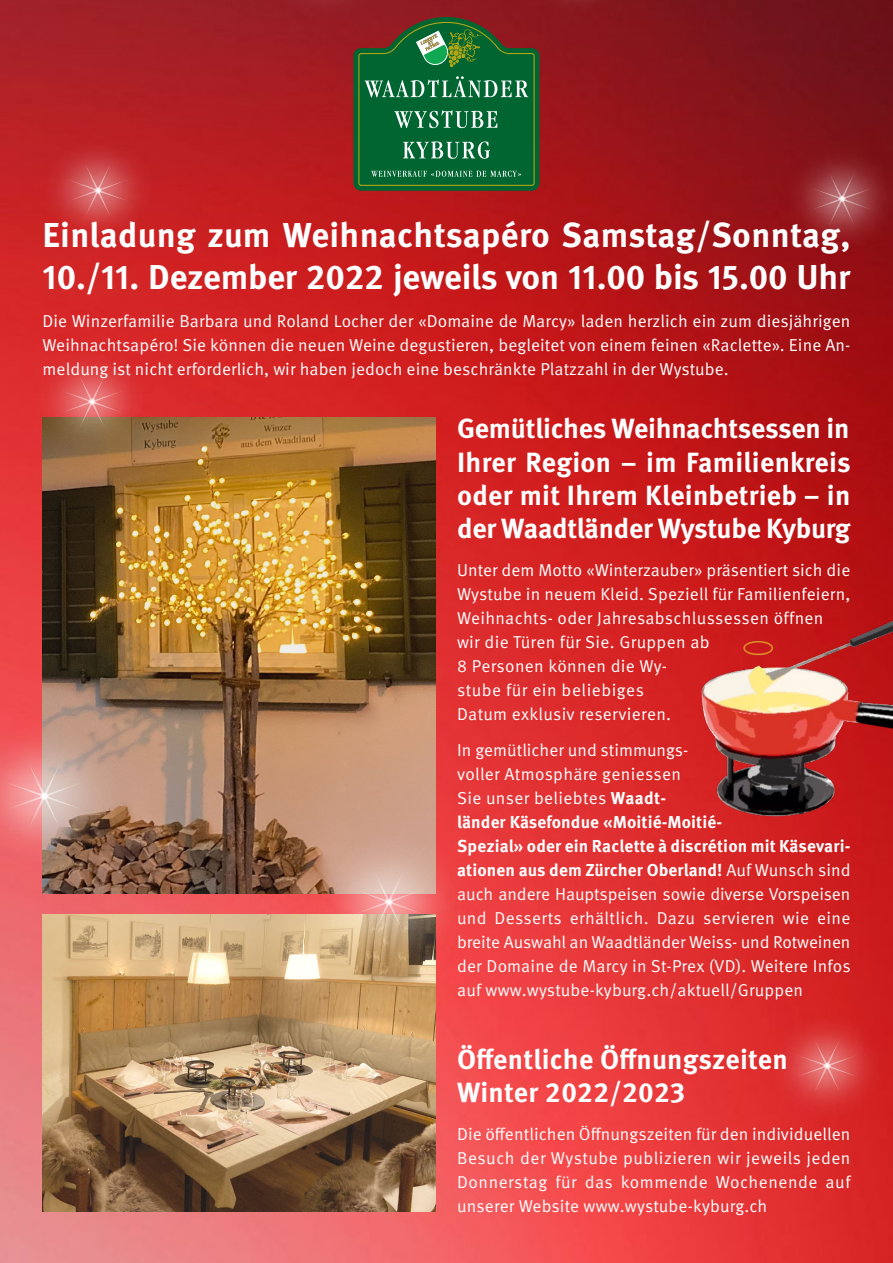
<style>
.page{position:relative;width:893px;height:1263px;background:#fff}
.page>*{position:absolute;margin:0;border:0;box-sizing:border-box;transform-origin:0 0}
.t1{font:700 34.5px/41.4px "Meta Pro";color:#fff}
.t2{font:700 27.75px/33.3px "Meta Pro";letter-spacing:.005em;color:#fff;text-align:justify}
.t3{font:17.25px/24px "Meta Pro Norm";letter-spacing:.01em;color:#fff;text-align:justify}
.t4{font:700 17.25px/24px "Meta Pro";letter-spacing:.005em;color:#fff}
.s1{font-family:"Meta Pro";font-weight:700}
.s2{font-family:"Meta Pro Norm";font-weight:400}
</style>
<div class="page">
<img style="left:0;top:0;width:893px;height:1263px">
<svg style="left:353px;top:17px;width:186px;height:174px;background:#286c3e"></svg>
<img style="left:43px;top:914px;width:393px;height:298px">
<img style="left:43px;top:417px;width:393px;height:476px">
<img style="left:686px;top:611px;width:207px;height:211px">
<div style="left:245px;top:0;width:160px;height:19px;background:#951d25"></div>
<div style="left:0;top:717px;width:128px;height:158px;background:#fff;opacity:.75"></div>
<svg style="left:5px;top:762px;width:79px;height:68px;background:#e0a4a1"></svg>
<div style="left:309px;top:826px;width:160px;height:151px;background:#fff;opacity:.75"></div>
<svg style="left:353px;top:871px;width:71px;height:61px;background:#deab9d"></svg>
<div style="left:782px;top:143px;width:111px;height:112px;background:#fff;opacity:.75"></div>
<svg style="left:810px;top:171px;width:64px;height:56px;background:#a2464b"></svg>
<div style="left:518px;top:0;width:120px;height:18px;background:#88181e"></div>
<div style="left:38px;top:134px;width:120px;height:112px;background:#fff;opacity:.75"></div>
<svg style="left:66px;top:163px;width:64px;height:55px;background:#d15356"></svg>
<div style="left:767px;top:1010px;width:120px;height:112px;background:#fff;opacity:.75"></div>
<svg style="left:795px;top:1038px;width:64px;height:55px;background:#df5657"></svg>
<div style="left:32px;top:346px;width:120px;height:112px;background:#fff;opacity:.75"></div>
<svg style="left:60px;top:374px;width:64px;height:55px;background:#d2655e"></svg>
<h1 class="t1" style="left:43px;top:212px;width:809px">Einladung zum Weihnachtsapéro Samstag/Sonntag,<br>10./11. Dezember 2022 jeweils von 11.00 bis 15.00 Uhr</h1>
<p class="t3" style="left:43px;top:308px;width:809px">Die Winzerfamilie Barbara und Roland Locher der «Domaine de Marcy» laden herzlich ein zum diesjährigen Weihnachtsapéro! Sie können die neuen Weine degustieren, begleitet von einem feinen «Raclette». Eine An&shy;meldung ist nicht erforderlich, wir haben jedoch eine beschränkte Platzzahl in der Wystube.</p>
<h2 class="t2" style="left:457px;top:410px;width:395px">Gemütliches Weihnachtsessen in Ihrer Region – im Familienkreis oder mit Ihrem Kleinbetrieb – in der Waadtländer Wystube Kyburg</h2>
<p class="t3" style="left:457px;top:557px;width:395px;text-align:left">Unter dem Motto «Winterzauber» präsentiert sich die Wystube in neuem Kleid. Speziell für Familienfeiern, Weihnachts- oder Jahresabschlussessen öffnen wir die Türen für Sie. Gruppen ab<br>8 Personen können die Wy-<br>stube für ein beliebiges<br>Datum exklusiv reservieren.</p>
<p class="t3" style="left:457px;top:737px;width:233px;text-align:left">In gemütlicher und stimmungs&shy;voller Atmosphäre geniessen<br>Sie unser beliebtes <span class="s1">Waadt-</span></p>
<p class="t4" style="left:457px;top:809px;width:395px">länder Käsefondue «Moitié-Moitié-<br>Spezial» oder ein Raclette à discrétion mit Käsevari&shy;ationen aus dem Zürcher Oberland! <span class="s2">Auf Wunsch sind</span></p>
<p class="t3" style="left:457px;top:881px;width:395px">auch andere Hauptspeisen sowie diverse Vorspeisen und Desserts erhältlich. Dazu servieren wie eine breite Auswahl an Waadtländer Weiss- und Rotweinen der Domaine de Marcy in St-Prex (VD). Weitere Infos auf www.wystube-kyburg.ch/aktuell/Gruppen</p>
<h2 class="t2" style="left:457px;top:1041px;width:332px">Öffentliche Öffnungszeiten<br>Winter 2022/2023</h2>
<p class="t3" style="left:457px;top:1121px;width:395px">Die öffentlichen Öffnungszeiten für den individuellen Besuch der Wystube publizieren wir jeweils jeden Donnerstag für das kommende Wochenende auf unserer Website www.wystube-kyburg.ch</p>
</div>
